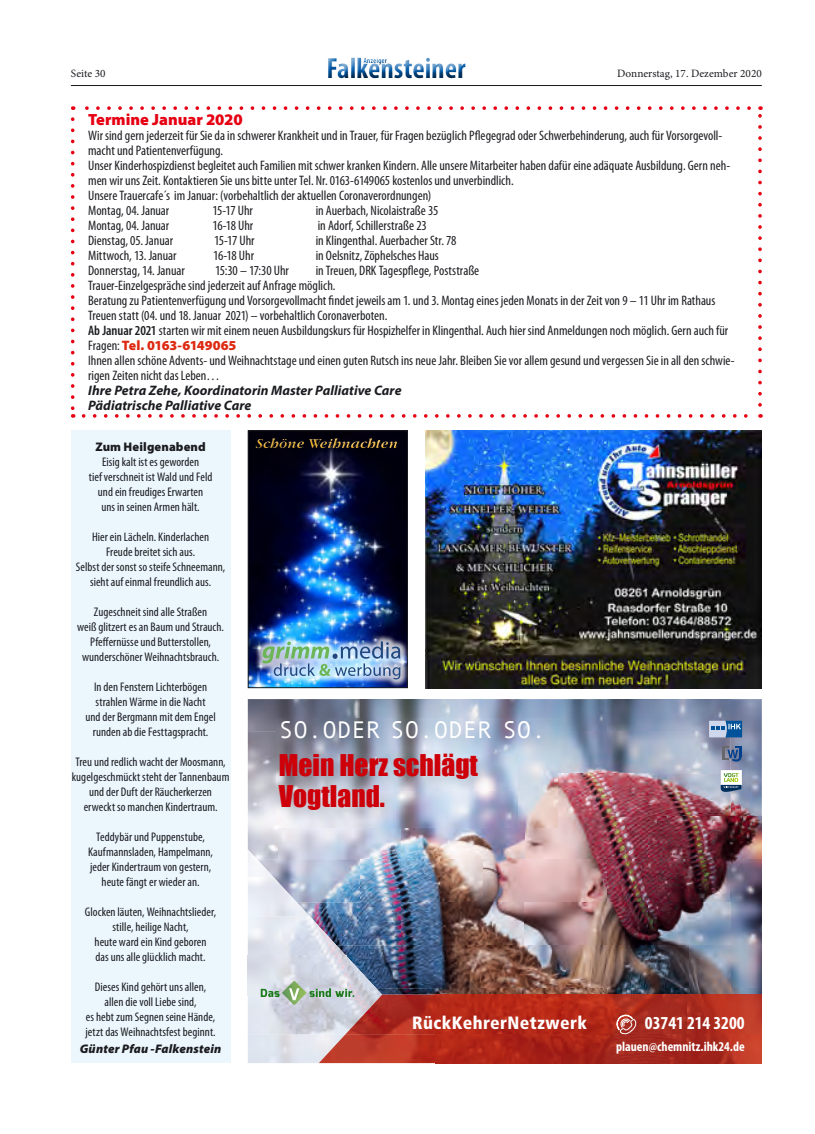
<style>
.page{position:relative;width:815px;height:1134px;background:#fff}
.page>*{position:absolute;margin:0;border:0;box-sizing:border-box;transform-origin:0 0}
.t1{font:700 condensed 29.38px "Myriad Pro";color:#005aa9}
.t2{font:27.5px/30.8px "Impact";color:#cd000a}
.t3{font:24.25px "Andale Mono";color:#fff}
.t4{font:700 condensed 18.38px "Myriad Pro";color:#fff}
.t5{font:900 condensed 17.88px "Frutiger LT Std";letter-spacing:.025em;color:#fff}
.t6{font:900 16.25px "Myriad Pro";color:#e60012}
.t7{font:italic 700 14.12px "Garamond IT Cby BT";letter-spacing:.01em;color:#f8b931}
.t8{font:condensed 13.75px/15px "Myriad Pro";color:#1b1c20}
.t9{font:italic 700 13.75px/15px "Myriad Pro";letter-spacing:.005em;color:#1b1c20}
.t10{font:700 condensed 13.5px "Myriad Pro";color:#fff}
.t11{font:condensed 12.5px/15px "Myriad Pro";letter-spacing:.005em;color:#1b1c20;text-align:center}
.t12{font:italic 900 12.5px "Myriad Pro";letter-spacing:.01em;color:#1b1c20}
.t13{font:900 12.5px "Myriad Pro";letter-spacing:.01em;color:#1b1c20}
.t14{font:11.25px "Minion Pro";color:#1b1c20}
.t15{font:700 condensed 7.75px "Myriad Pro";color:#005aa9}
.s1{font-weight:600}
.s2{font-weight:900;font-stretch:normal;color:#de2911}
</style>
<div class="page">
<hr style="left:71px;top:85px;width:691px;height:1px;background:#1b1c20">
<div style="left:317px;top:48px;width:161px;height:39px;background:#fff"></div>
<div style="left:321px;top:52px;width:154px;height:35px;background:#1b1c20;opacity:.75"></div>
<img style="left:248px;top:699px;width:112px;height:32px">
<img style="left:360px;top:699px;width:124px;height:19px">
<img style="left:484px;top:699px;width:247px;height:32px">
<img style="left:731px;top:699px;width:31px;height:118px">
<img style="left:248px;top:731px;width:30px;height:129px">
<img style="left:557px;top:731px;width:174px;height:86px">
<img style="left:278px;top:827px;width:247px;height:33px">
<img style="left:525px;top:817px;width:237px;height:43px">
<img style="left:274px;top:860px;width:457px;height:42px">
<img style="left:731px;top:860px;width:31px;height:135px">
<img style="left:310px;top:902px;width:421px;height:43px">
<img style="left:346px;top:945px;width:344px;height:43px">
<img style="left:690px;top:945px;width:41px;height:50px">
<img style="left:382px;top:988px;width:308px;height:7px">
<img style="left:248px;top:849px;width:26px;height:28px">
<img style="left:248px;top:877px;width:62px;height:39px">
<img style="left:248px;top:916px;width:98px;height:147px">
<img style="left:346px;top:955px;width:36px;height:40px">
<img style="left:382px;top:995px;width:380px;height:39px">
<img style="left:319px;top:1034px;width:443px;height:29px">
<img style="left:334px;top:995px;width:48px;height:51px">
<svg style="left:261px;top:980px;width:93px;height:25px"></svg>
<img style="left:276px;top:718px;width:281px;height:109px">
<svg style="left:722px;top:746px;width:19px;height:16px"></svg>
<svg style="left:709px;top:721px;width:33px;height:16px"></svg>
<svg style="left:721px;top:770px;width:20px;height:22px"></svg>
<svg style="left:617px;top:1015px;width:21px;height:21px"></svg>
<img style="left:426px;top:431px;width:336px;height:257px">
<svg style="left:71px;top:119px;width:4px;height:299px"></svg>
<svg style="left:84px;top:414px;width:677px;height:4px"></svg>
<svg style="left:758px;top:106px;width:4px;height:299px"></svg>
<svg style="left:73px;top:106px;width:676px;height:4px"></svg>
<img style="left:250px;top:433px;width:156px;height:253px">
<div style="left:248px;top:431px;width:160px;height:257px;border:1px solid #1b1c20"></div>
<div style="left:254px;top:633px;width:155px;height:55px;background:#fff;opacity:.75"></div>
<img style="left:262px;top:641px;width:138px;height:38px">
<div style="left:255px;top:437px;width:144px;height:11px;background:#01000c"></div>
<div style="left:255px;top:438px;width:144px;height:12px;background:#1b1c20;opacity:.75"></div>
<div style="left:71px;top:431px;width:159px;height:632px;background:#ecf7fd"></div>
<p class="t15" style="left:363px;top:56px;width:25px">Anzeiger</p>
<h1 class="t1" style="left:326px;top:50px;width:141px">Falkensteiner</h1>
<p class="t14" style="left:71px;top:66px;width:36px">Seite 30</p>
<p class="t14" style="left:617px;top:66px;width:146px">Donnerstag, 17. Dezember 2020</p>
<p class="t6" style="left:88px;top:109px;width:156px">Termine Januar 2020</p>
<p class="t8" style="left:88px;top:128px;width:644px">Wir sind gern jederzeit für Sie da in schwerer Krankheit und in Trauer, für Fragen bezüglich Pflegegrad oder Schwerbehinderung, auch für Vorsorgevoll&shy;macht und Patientenverfügung.<br>Unser Kinderhospizdienst begleitet auch Familien mit schwer kranken Kindern. Alle unsere Mitarbeiter haben dafür eine adäquate Ausbildung. Gern neh&shy;men wir uns Zeit. Kontaktieren Sie uns bitte unter Tel. Nr. 0163-6149065 kostenlos und unverbindlich.<br>Unsere Trauercafe´s im Januar: (vorbehaltlich der aktuellen Coronaverordnungen)<br>Montag, 04. Januar</p>
<p class="t8" style="left:212px;top:203px;width:42px">15-17 Uhr</p>
<p class="t8" style="left:316px;top:203px;width:124px">in Auerbach, Nicolaistraße 35</p>
<p class="t8" style="left:88px;top:218px;width:83px">Montag, 04. Januar</p>
<p class="t8" style="left:212px;top:218px;width:42px">16-18 Uhr</p>
<p class="t8" style="left:318px;top:218px;width:111px">in Adorf, Schillerstraße 23</p>
<p class="t8" style="left:88px;top:233px;width:87px">Dienstag, 05. Januar</p>
<p class="t8" style="left:214px;top:233px;width:42px">15-17 Uhr</p>
<p class="t8" style="left:316px;top:233px;width:142px">in Klingenthal. Auerbacher Str. 78</p>
<p class="t8" style="left:88px;top:248px;width:90px">Mittwoch, 13. Januar</p>
<p class="t8" style="left:213px;top:248px;width:42px">16-18 Uhr</p>
<p class="t8" style="left:316px;top:248px;width:125px">in Oelsnitz, Zöphelsches Haus</p>
<p class="t8" style="left:88px;top:263px;width:98px">Donnerstag, 14. Januar</p>
<p class="t8" style="left:215px;top:263px;width:75px">15:30 – 17:30 Uhr</p>
<p class="t8" style="left:88px;top:263px;width:648px;text-indent:227px">in Treuen, DRK Tagespflege, Poststraße<br>Trauer-Einzelgespräche sind jederzeit auf Anfrage möglich.<br>Beratung zu Patientenverfügung und Vorsorgevollmacht findet jeweils am 1. und 3. Montag eines jeden Monats in der Zeit von 9 – 11 Uhr im Rathaus Treuen statt (04. und 18. Januar 2021) – vorbehaltlich Coronaverboten.<br><span class="s1">Ab Januar 2021</span> starten wir mit einem neuen Ausbildungskurs für Hospizhelfer in Klingenthal. Auch hier sind Anmeldungen noch möglich. Gern auch für Fragen: <span class="s2">Tel. 0163-6149065<br></span>Ihnen allen schöne Advents- und Weihnachtstage und einen guten Rutsch ins neue Jahr. Bleiben Sie vor allem gesund und vergessen Sie in all den schwie&shy;rigen Zeiten nicht das Leben…</p>
<p class="t9" style="left:88px;top:383px;width:315px">Ihre Petra Zehe, Koordinatorin Master Palliative Care<br>Pädiatrische Palliative Care</p>
<p class="t13" style="left:95px;top:438px;width:112px">Zum Heilgenabend</p>
<p class="t7" style="left:256px;top:435px;width:144px">Schöne Weihnachten</p>
<p class="t11" style="left:89px;top:454px;width:125px">Eisig kalt ist es geworden<br>tief verschneit ist Wald und Feld und ein freudiges Erwarten<br>uns in seinen Armen hält.</p>
<p class="t11" style="left:76px;top:529px;width:151px">Hier ein Lächeln. Kinderlachen<br>Freude breitet sich aus.<br>Selbst der sonst so steife Schneemann, sieht auf einmal freundlich aus.</p>
<p class="t11" style="left:77px;top:604px;width:148px">Zugeschneit sind alle Straßen<br>weiß glitzert es an Baum und Strauch.<br>Pfeffernüsse und Butterstollen, wunderschöner Weihnachtsbrauch.</p>
<p class="t11" style="left:85px;top:679px;width:132px">In den Fenstern Lichterbögen strahlen Wärme in die Nacht<br>und der Bergmann mit dem Engel runden ab die Festtagspracht.</p>
<p class="t11" style="left:72px;top:754px;width:159px">Treu und redlich wacht der Moosmann, kugelgeschmückt steht der Tannenbaum und der Duft der Räucherkerzen<br>erweckt so manchen Kindertraum.</p>
<p class="t11" style="left:88px;top:829px;width:126px">Teddybär und Puppenstube,<br>Kaufmannsladen, Hampelmann, jeder Kindertraum von gestern, heute fängt er wieder an.</p>
<p class="t11" style="left:85px;top:904px;width:133px">Glocken läuten, Weihnachtslieder, stille, heilige Nacht,<br>heute ward ein Kind geboren<br>das uns alle glücklich macht.</p>
<p class="t11" style="left:86px;top:979px;width:132px">Dieses Kind gehört uns allen, allen die voll Liebe sind,<br>es hebt zum Segnen seine Hände, jetzt das Weihnachtsfest beginnt.</p>
<p class="t12" style="left:80px;top:1040px;width:143px">Günter Pfau -Falkenstein</p>
<h3 class="t3" style="left:279px;top:713px;width:269px">SO.ODER SO.ODER SO.</h3>
<h2 class="t2" style="left:279px;top:749px;width:201px">Mein Herz schlägt<br>Vogtland.</h2>
<h3 class="t5" style="left:412px;top:1012px;width:176px">RückKehrerNetzwerk</h3>
<h3 class="t4" style="left:645px;top:1012px;width:101px">03741 214 3200</h3>
<p class="t10" style="left:616px;top:1038px;width:130px">plauen@chemnitz.ihk24.de</p>
</div>
